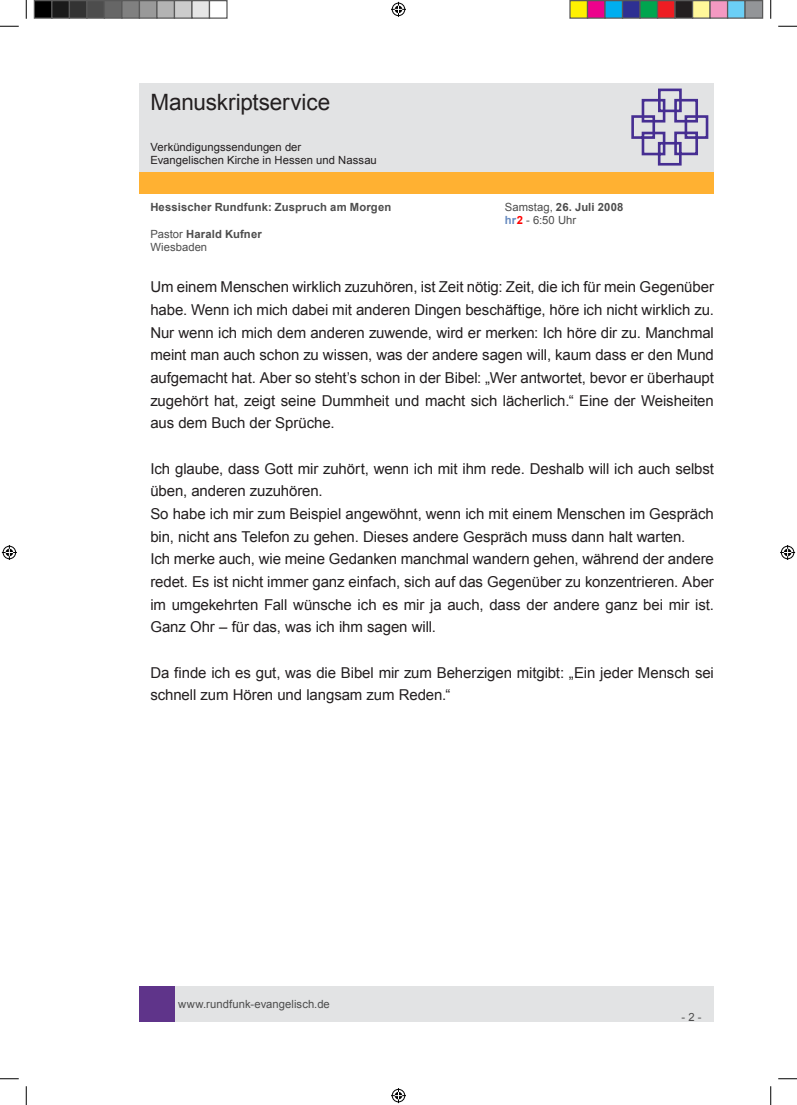
<style>
.page{position:relative;width:797px;height:1105px;background:#fff}
.page>*{position:absolute;margin:0;border:0;box-sizing:border-box;transform-origin:0 0}
.t1{font:22.5px "Arial";letter-spacing:-.01em;color:#231f20}
.t2{font:15px/22.6px "Arial";letter-spacing:-.01em;color:#231f20}
.t3{font:11.25px/13.5px "Arial";letter-spacing:.005em;color:#4d4d4d}
.t4{font:11.25px/13.5px "Arial";letter-spacing:.005em;color:#231f20}
.t5{font:700 11.25px "Arial";letter-spacing:.015em;color:#4d4d4d}
.s1{font-weight:700}
.s2{font-weight:700;color:#688bc0}
.s3{font-weight:700;color:#f00}
</style>
<div class="page">
<div style="left:175px;top:986px;width:539px;height:36px;background:#e2e3e4"></div>
<div style="left:140px;top:986px;width:35px;height:36px;background:#5f348a"></div>
<div style="left:140px;top:172px;width:574px;height:22px;background:#ffb132"></div>
<div style="left:140px;top:83px;width:574px;height:89px;background:#e2e3e4"></div>
<svg style="left:631px;top:88px;width:78px;height:78px"></svg>
<svg style="left:0;top:25px;width:19px;height:2px"></svg>
<svg style="left:778px;top:25px;width:19px;height:2px"></svg>
<svg style="left:0;top:1078px;width:19px;height:1px"></svg>
<svg style="left:778px;top:1078px;width:19px;height:1px"></svg>
<svg style="left:25px;top:0;width:2px;height:19px"></svg>
<svg style="left:25px;top:1086px;width:2px;height:19px"></svg>
<svg style="left:770px;top:0;width:1px;height:19px"></svg>
<svg style="left:770px;top:1086px;width:1px;height:19px"></svg>
<svg style="left:391px;top:2px;width:15px;height:15px"></svg>
<svg style="left:391px;top:1088px;width:15px;height:15px"></svg>
<svg style="left:2px;top:545px;width:15px;height:15px"></svg>
<svg style="left:780px;top:545px;width:15px;height:15px"></svg>
<div style="left:34px;top:1px;width:18px;height:17px;background:#000"></div>
<div style="left:34px;top:0;width:18px;height:19px;border:1px solid #595959"></div>
<div style="left:52px;top:1px;width:17px;height:17px;background:#1a1a1a"></div>
<div style="left:51px;top:0;width:19px;height:19px;border:1px solid #595959"></div>
<div style="left:69px;top:1px;width:18px;height:17px;background:#333"></div>
<div style="left:69px;top:0;width:19px;height:19px;border:1px solid #595959"></div>
<div style="left:87px;top:1px;width:17px;height:17px;background:#4d4d4d"></div>
<div style="left:86px;top:0;width:19px;height:19px;border:1px solid #595959"></div>
<div style="left:104px;top:1px;width:18px;height:17px;background:#666"></div>
<div style="left:104px;top:0;width:18px;height:19px;border:1px solid #595959"></div>
<div style="left:122px;top:1px;width:17px;height:17px;background:#808080"></div>
<div style="left:121px;top:0;width:19px;height:19px;border:1px solid #595959"></div>
<div style="left:139px;top:1px;width:18px;height:17px;background:#999"></div>
<div style="left:139px;top:0;width:19px;height:19px;border:1px solid #595959"></div>
<div style="left:157px;top:1px;width:17px;height:17px;background:#b3b3b3"></div>
<div style="left:156px;top:0;width:19px;height:19px;border:1px solid #595959"></div>
<div style="left:174px;top:1px;width:18px;height:17px;background:#ccc"></div>
<div style="left:174px;top:0;width:18px;height:19px;border:1px solid #595959"></div>
<div style="left:192px;top:1px;width:17px;height:17px;background:#e6e6e6"></div>
<div style="left:191px;top:0;width:19px;height:19px;border:1px solid #595959"></div>
<div style="left:209px;top:0;width:19px;height:19px;border:1px solid #595959"></div>
<div style="left:570px;top:1px;width:17px;height:17px;background:#fff101"></div>
<div style="left:569px;top:0;width:19px;height:19px;border:1px solid #595959"></div>
<div style="left:587px;top:1px;width:18px;height:17px;background:#ed028c"></div>
<div style="left:587px;top:0;width:18px;height:19px;border:1px solid #595959"></div>
<div style="left:605px;top:1px;width:17px;height:17px;background:#00aeef"></div>
<div style="left:604px;top:0;width:19px;height:19px;border:1px solid #595959"></div>
<div style="left:622px;top:1px;width:18px;height:17px;background:#2e3092"></div>
<div style="left:622px;top:0;width:18px;height:19px;border:1px solid #595959"></div>
<div style="left:640px;top:1px;width:17px;height:17px;background:#00a54f"></div>
<div style="left:639px;top:0;width:19px;height:19px;border:1px solid #595959"></div>
<div style="left:657px;top:1px;width:18px;height:17px;background:#ee1d23"></div>
<div style="left:657px;top:0;width:18px;height:19px;border:1px solid #595959"></div>
<div style="left:675px;top:1px;width:17px;height:17px;background:#231f20"></div>
<div style="left:674px;top:0;width:19px;height:19px;border:1px solid #595959"></div>
<div style="left:692px;top:1px;width:18px;height:17px;background:#fff79a"></div>
<div style="left:692px;top:0;width:18px;height:19px;border:1px solid #595959"></div>
<div style="left:710px;top:1px;width:17px;height:17px;background:#f499c2"></div>
<div style="left:709px;top:0;width:19px;height:19px;border:1px solid #595959"></div>
<div style="left:727px;top:1px;width:18px;height:17px;background:#6bcff6"></div>
<div style="left:727px;top:0;width:18px;height:19px;border:1px solid #595959"></div>
<div style="left:745px;top:1px;width:17px;height:17px;background:#939598"></div>
<div style="left:744px;top:0;width:19px;height:19px;border:1px solid #595959"></div>
<h1 class="t1" style="left:150px;top:87px;width:181px">Manuskriptservice</h1>
<p class="t4" style="left:150px;top:140px;width:228px">Verkündigungssendungen der<br>Evangelischen Kirche in Hessen und Nassau</p>
<p class="t5" style="left:150px;top:199px;width:242px">Hessischer Rundfunk: Zuspruch am Morgen</p>
<p class="t3" style="left:505px;top:200px;width:120px">Samstag, <span class="s1">26. Juli 2008 </span><span class="s2">hr</span><span class="s3">2</span> - 6:50 Uhr</p>
<p class="t3" style="left:150px;top:227px;width:113px">Pastor <span class="s1">Harald Kufner<br></span>Wiesbaden</p>
<p class="t2" style="left:150px;top:276px;width:565px;text-align:justify">Um einem Menschen wirklich zuzuhören, ist Zeit nötig: Zeit, die ich für mein Gegenüber habe. Wenn ich mich dabei mit anderen Dingen beschäftige, höre ich nicht wirklich zu.<br>Nur wenn ich mich dem anderen zuwende, wird er merken: Ich höre dir zu. Manchmal meint man auch schon zu wissen, was der andere sagen will, kaum dass er den Mund aufgemacht hat. Aber so steht’s schon in der Bibel: „Wer antwortet, bevor er überhaupt zugehört hat, zeigt seine Dummheit und macht sich lächerlich.“ Eine der Weisheiten aus dem Buch der Sprüche.</p>
<p class="t2" style="left:150px;top:457px;width:565px">Ich glaube, dass Gott mir zuhört, wenn ich mit ihm rede. Deshalb will ich auch selbst üben, anderen zuzuhören.<br>So habe ich mir zum Beispiel angewöhnt, wenn ich mit einem Menschen im Gespräch bin, nicht ans Telefon zu gehen. Dieses andere Gespräch muss dann halt warten.<br>Ich merke auch, wie meine Gedanken manchmal wandern gehen, während der andere redet. Es ist nicht immer ganz einfach, sich auf das Gegenüber zu konzentrieren. Aber im umgekehrten Fall wünsche ich es mir ja auch, dass der andere ganz bei mir ist.<br>Ganz Ohr – für das, was ich ihm sagen will.</p>
<p class="t2" style="left:150px;top:661px;width:565px">Da finde ich es gut, was die Bibel mir zum Beherzigen mitgibt: „Ein jeder Mensch sei schnell zum Hören und langsam zum Reden.“</p>
<p class="t3" style="left:178px;top:997px;width:153px">www.rundfunk-evangelisch.de</p>
<p class="t3" style="left:681px;top:1011px;width:22px">- -</p>
</div>
